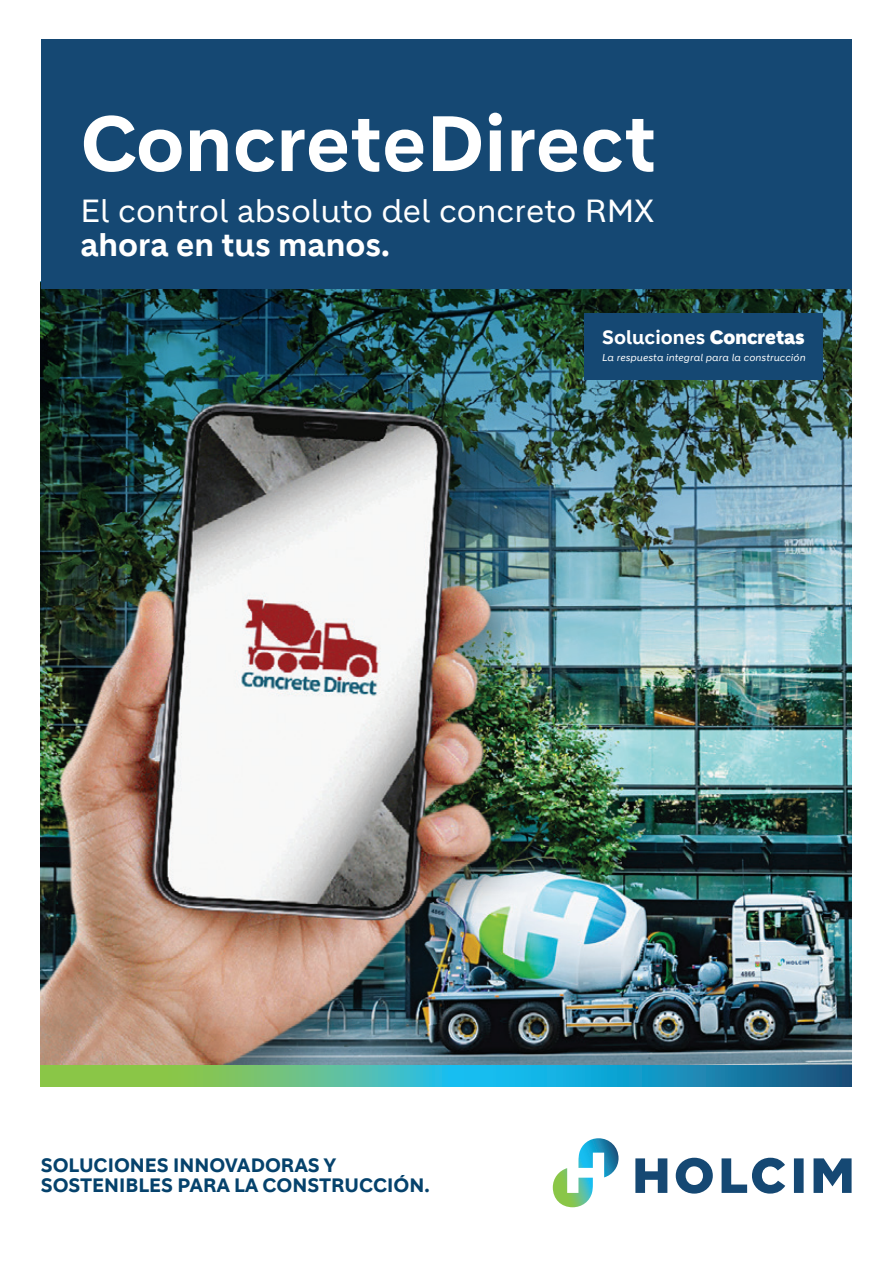
<style>
.page{position:relative;width:893px;height:1263px;background:#fff}
.page>*{position:absolute;margin:0;border:0;box-sizing:border-box;transform-origin:0 0}
.t1{font:700 76.05px "Holcim";color:#fff}
.t2{font:31.2px "Holcim";color:#fff}
.t3{font:700 31.2px "Holcim";color:#fff}
.t4{font:700 18.9px/20.5px "Holcim";color:#05426c}
.t5{font:700 18.75px "Holcim";color:#fff}
.t6{font:italic 9.75px "Holcim";color:#fff}
.s1{font-family:"Holcim Headline";font-weight:900}
</style>
<div class="page">
<img style="left:587px;top:885px;width:264px;height:180px">
<img style="left:41px;top:289px;width:810px;height:596px">
<img style="left:41px;top:334px;width:546px;height:731px">
<div style="left:584px;top:313px;width:238px;height:66px;background:#154873"></div>
<svg style="left:41px;top:1065px;width:810px;height:22px;background:#42ab9d"></svg>
<svg style="left:635px;top:1158px;width:217px;height:35px"></svg>
<svg style="left:553px;top:1138px;width:65px;height:69px"></svg>
<div style="left:41px;top:39px;width:810px;height:250px;background:#154873"></div>
<h1 class="t1" style="left:80px;top:99px;width:577px">ConcreteDirect</h1>
<h2 class="t2" style="left:80px;top:193px;width:575px">El control absoluto del concreto RMX</h2>
<h2 class="t3" style="left:80px;top:227px;width:311px">ahora en tus manos.</h2>
<p class="t5" style="left:602px;top:326px;width:204px">Soluciones <span class="s1">Concretas</span></p>
<p class="t6" style="left:602px;top:352px;width:205px">La respuesta integral para la construcción</p>
<p class="t4" style="left:41px;top:1155px;width:390px">SOLUCIONES INNOVADORAS Y<br>SOSTENIBLES PARA LA CONSTRUCCIÓN.</p>
</div>
